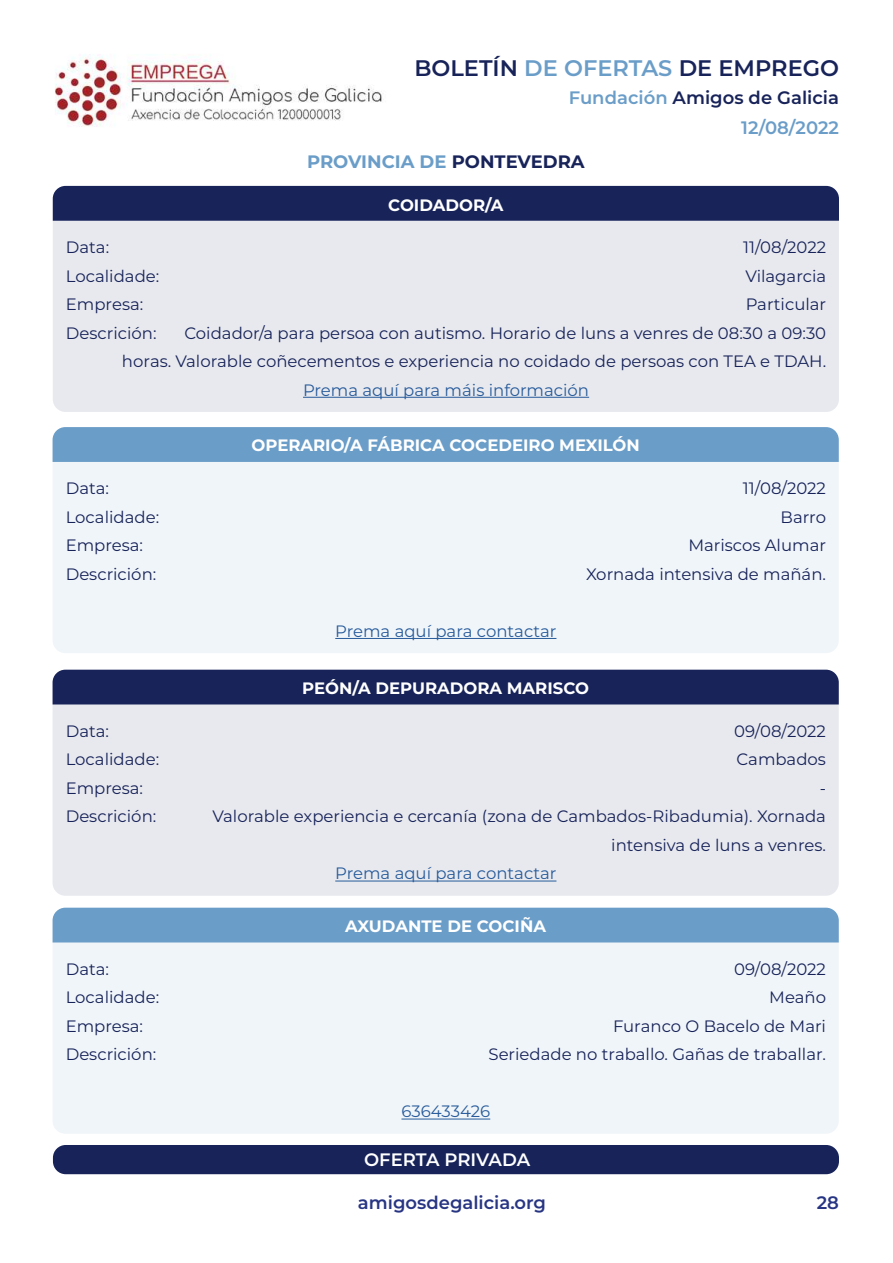
<style>
.page{position:relative;width:893px;height:1263px;background:#fff}
.page>*{position:absolute;margin:0;border:0;box-sizing:border-box;transform-origin:0 0}
.t1{font:600 22.5px "Montserrat";color:#172359}
.t2{font:600 18px "Montserrat";color:#172359}
.t3{font:600 18px "Montserrat";color:#283583}
.t4{font:700 18px "Montserrat";color:#6a9dc8}
.t5{font:600 18px "Montserrat";letter-spacing:-.005em;color:#fff}
.t6{font:600 18px "Montserrat";color:#6a9dc8}
.t7{font:16.5px/28.5px "Montserrat";color:#172359;text-align:right}
.t8{font:700 16.5px "Montserrat";color:#fff}
.t9{font:16.5px "Montserrat";color:#275b9b}
.s1{color:#6a9dc8}
.s2{color:#172359}
</style>
<div class="page">
<img style="left:55px;top:54px;width:327px;height:73px">
<div style="left:53px;top:1145px;width:786px;height:29px;background:#172359;border-radius:13px"></div>
<div style="left:53px;top:221px;width:786px;height:191px;background:#e8e9ee"></div>
<div style="left:53px;top:462px;width:786px;height:191px;background:#f0f5f9"></div>
<div style="left:53px;top:942px;width:786px;height:192px;background:#f0f5f9"></div>
<div style="left:53px;top:704px;width:786px;height:192px;background:#e8e9ee"></div>
<div style="left:53px;top:186px;width:786px;height:35px;background:#172359"></div>
<div style="left:53px;top:427px;width:786px;height:35px;background:#6a9dc8"></div>
<div style="left:53px;top:908px;width:786px;height:34px;background:#6a9dc8"></div>
<div style="left:53px;top:670px;width:786px;height:34px;background:#172359"></div>
<hr style="left:303px;top:397px;width:286px;height:1px;background:#275b9b">
<hr style="left:335px;top:638px;width:221px;height:1px;background:#275b9b">
<hr style="left:401px;top:1118px;width:89px;height:1px;background:#275b9b">
<hr style="left:335px;top:881px;width:221px;height:1px;background:#275b9b">
<h1 class="t1" style="left:414px;top:52px;width:426px">BOLETÍN <span class="s1">DE OFERTAS</span> DE EMPREGO</h1>
<p class="t2" style="left:569px;top:85px;width:272px"><span class="s1">Fundación</span> Amigos de Galicia</p>
<p class="t4" style="left:307px;top:148px;width:279px">PROVINCIA DE <span class="s2">PONTEVEDRA</span></p>
<p class="t8" style="left:388px;top:193px;width:117px">COIDADOR/A</p>
<p class="t6" style="left:741px;top:115px;width:99px">12/08/2022</p>
<p class="t7" style="left:66px;top:232px;width:45px">Data:</p>
<p class="t7" style="left:743px;top:232px;width:85px">11/08/2022</p>
<p class="t7" style="left:66px;top:261px;width:95px">Localidade:</p>
<p class="t7" style="left:745px;top:261px;width:82px">Vilagarcia</p>
<p class="t7" style="left:66px;top:289px;width:79px">Empresa:</p>
<p class="t7" style="left:746px;top:289px;width:82px">Particular</p>
<p class="t7" style="left:66px;top:318px;width:92px">Descrición:</p>
<p class="t7" style="left:122px;top:318px;width:706px">Coidador/a para persoa con autismo. Horario de luns a venres de 08:30 a 09:30<br>horas. Valorable coñecementos e experiencia no coidado de persoas con TEA e TDAH.</p>
<p class="t9" style="left:303px;top:378px;width:288px">Prema aquí para máis información</p>
<p class="t8" style="left:251px;top:433px;width:390px">OPERARIO/A FÁBRICA COCEDEIRO MEXILÓN</p>
<p class="t7" style="left:66px;top:474px;width:45px">Data:</p>
<p class="t7" style="left:743px;top:474px;width:85px">11/08/2022</p>
<p class="t7" style="left:66px;top:502px;width:95px">Localidade:</p>
<p class="t7" style="left:781px;top:502px;width:47px">Barro</p>
<p class="t7" style="left:66px;top:531px;width:79px">Empresa:</p>
<p class="t7" style="left:688px;top:531px;width:139px">Mariscos Alumar</p>
<p class="t7" style="left:66px;top:559px;width:92px">Descrición:</p>
<p class="t7" style="left:586px;top:559px;width:242px">Xornada intensiva de mañán.</p>
<p class="t9" style="left:335px;top:620px;width:223px">Prema aquí para contactar</p>
<p class="t8" style="left:302px;top:676px;width:288px">PEÓN/A DEPURADORA MARISCO</p>
<p class="t7" style="left:66px;top:716px;width:45px">Data:</p>
<p class="t7" style="left:734px;top:716px;width:93px">09/08/2022</p>
<p class="t7" style="left:66px;top:745px;width:95px">Localidade:</p>
<p class="t7" style="left:736px;top:745px;width:91px">Cambados</p>
<p class="t7" style="left:66px;top:773px;width:79px">Empresa:</p>
<p class="t7" style="left:820px;top:773px;width:8px">-</p>
<p class="t7" style="left:66px;top:802px;width:92px">Descrición:</p>
<p class="t7" style="left:213px;top:802px;width:615px">Valorable experiencia e cercanía (zona de Cambados-Ribadumia). Xornada intensiva de luns a venres.</p>
<p class="t9" style="left:335px;top:862px;width:223px">Prema aquí para contactar</p>
<p class="t8" style="left:345px;top:914px;width:202px">AXUDANTE DE COCIÑA</p>
<p class="t7" style="left:66px;top:954px;width:45px">Data:</p>
<p class="t7" style="left:734px;top:954px;width:93px">09/08/2022</p>
<p class="t7" style="left:66px;top:983px;width:95px">Localidade:</p>
<p class="t7" style="left:769px;top:983px;width:58px">Meaño</p>
<p class="t7" style="left:66px;top:1011px;width:79px">Empresa:</p>
<p class="t7" style="left:613px;top:1011px;width:214px">Furanco O Bacelo de Mari</p>
<p class="t7" style="left:66px;top:1040px;width:92px">Descrición:</p>
<p class="t7" style="left:488px;top:1040px;width:339px">Seriedade no traballo. Gañas de traballar.</p>
<p class="t9" style="left:401px;top:1100px;width:90px">636433426</p>
<p class="t5" style="left:364px;top:1147px;width:168px">OFERTA PRIVADA</p>
<p class="t3" style="left:358px;top:1190px;width:190px">amigosdegalicia.org</p>
<p class="t3" style="left:817px;top:1190px;width:24px">28</p>
</div>
